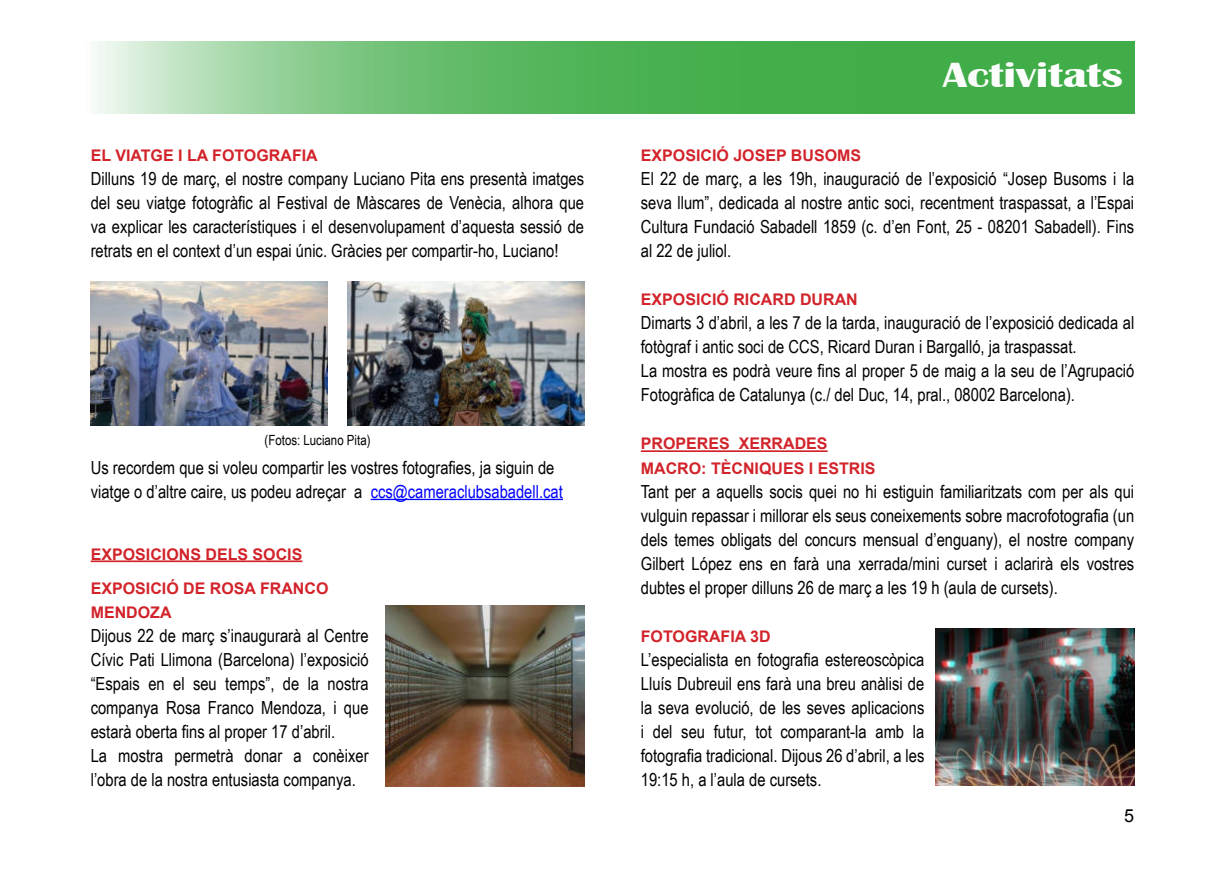
<style>
.page{position:relative;width:1225px;height:874px;background:#fff}
.page>*{position:absolute;margin:0;border:0;box-sizing:border-box;transform-origin:0 0}
.t1{font:700 36px "Britannic";color:#fff;scale:1.25 1}
.t2{font:18px/24px "Arial Narrow";color:#000;text-align:justify}
.t3{font:18px "Arial";color:#000}
.t4{font:700 16px/34px "Arial";color:#d2232a}
.t5{font:14px "Arial Narrow";color:#000}
.s1{color:#00f}
</style>
<div class="page">
<svg style="left:95px;top:41px;width:1039px;height:72px;background:#65bc6b"></svg>
<hr style="left:371px;top:498px;width:192px;height:2px;background:#00f">
<hr style="left:91px;top:560px;width:211px;height:2px;background:#d2232a">
<hr style="left:641px;top:450px;width:186px;height:2px;background:#d2232a">
<img style="left:91px;top:281px;width:236px;height:144px">
<img style="left:347px;top:281px;width:237px;height:144px">
<img style="left:386px;top:605px;width:198px;height:180px">
<img style="left:935px;top:628px;width:199px;height:157px">
<p class="t4" style="left:91px;top:140px;width:228px">EL VIATGE I LA FOTOGRAFIA</p>
<p class="t2" style="left:91px;top:166px;width:495px">Dilluns 19 de març, el nostre company Luciano Pita ens presentà imatges del seu viatge fotogràfic al Festival de Màscares de Venècia, alhora que va explicar les característiques i el desenvolupament d’aquesta sessió de retrats en el context d’un espai únic. Gràcies per compartir-ho, Luciano!</p>
<p class="t5" style="left:265px;top:430px;width:107px">(Fotos: Luciano Pita)</p>
<p class="t2" style="left:91px;top:456px;width:473px">Us recordem que si voleu compartir les vostres fotografies, ja siguin de viatge o d’altre caire, us podeu adreçar a <span class="s1">ccs@cameraclubsabadell.cat</span></p>
<p class="t4" style="left:91px;top:538px;width:239px">EXPOSICIONS DELS SOCIS<br>EXPOSICIÓ DE ROSA FRANCO</p>
<p class="t4" style="left:91px;top:596px;width:82px">MENDOZA</p>
<p class="t2" style="left:91px;top:622px;width:279px;text-align:left">Dijous 22 de març s’inaugurarà al Centre Cívic Pati Llimona (Barcelona) l’exposició “Espais en el seu temps”, de la nostra companya Rosa Franco Mendoza, i que estarà oberta fins al proper 17 d’abril.<br>La mostra permetrà donar a conèixer l’obra de la nostra entusiasta companya.</p>
<h1 class="t1" style="left:942px;top:54px;width:146px">Activitats</h1>
<p class="t4" style="left:641px;top:140px;width:222px">EXPOSICIÓ JOSEP BUSOMS</p>
<p class="t2" style="left:641px;top:166px;width:495px">El 22 de març, a les 19h, inauguració de l’exposició “Josep Busoms i la seva llum”, dedicada al nostre antic soci, recentment traspassat, a l’Espai Cultura Fundació Sabadell 1859 (c. d’en Font, 25 - 08201 Sabadell). Fins al 22 de juliol.</p>
<p class="t4" style="left:641px;top:284px;width:218px">EXPOSICIÓ RICARD DURAN</p>
<p class="t2" style="left:641px;top:310px;width:495px;text-align:left">Dimarts 3 d’abril, a les 7 de la tarda, inauguració de l’exposició dedicada al fotògraf i antic soci de CCS, Ricard Duran i Bargalló, ja traspassat.<br>La mostra es podrà veure fins al proper 5 de maig a la seu de l’Agrupació Fotogràfica de Catalunya (c./ del Duc, 14, pral., 08002 Barcelona).</p>
<p class="t4" style="left:641px;top:433px;width:236px;line-height:24px">PROPERES XERRADES<br>MACRO: TÈCNIQUES I ESTRIS</p>
<p class="t2" style="left:641px;top:478px;width:495px">Tant per a aquells socis quei no hi estiguin familiaritzats com per als qui vulguin repassar i millorar els seus coneixements sobre macrofotografia (un dels temes obligats del concurs mensual d’enguany), el nostre company Gilbert López ens en farà una xerrada/mini curset i aclarirà els vostres dubtes el proper dilluns 26 de març a les 19 h (aula de cursets).</p>
<p class="t4" style="left:641px;top:620px;width:131px">FOTOGRAFIA 3D</p>
<p class="t2" style="left:641px;top:646px;width:285px">L’especialista en fotografia estereoscòpica Lluís Dubreuil ens farà una breu anàlisi de la seva evolució, de les seves aplicacions i del seu futur, tot comparant-la amb la fotografia tradicional. Dijous 26 d’abril, a les 19:15 h, a l’aula de cursets.</p>
<p class="t3" style="left:1124px;top:808px;width:12px">5</p>
</div>
